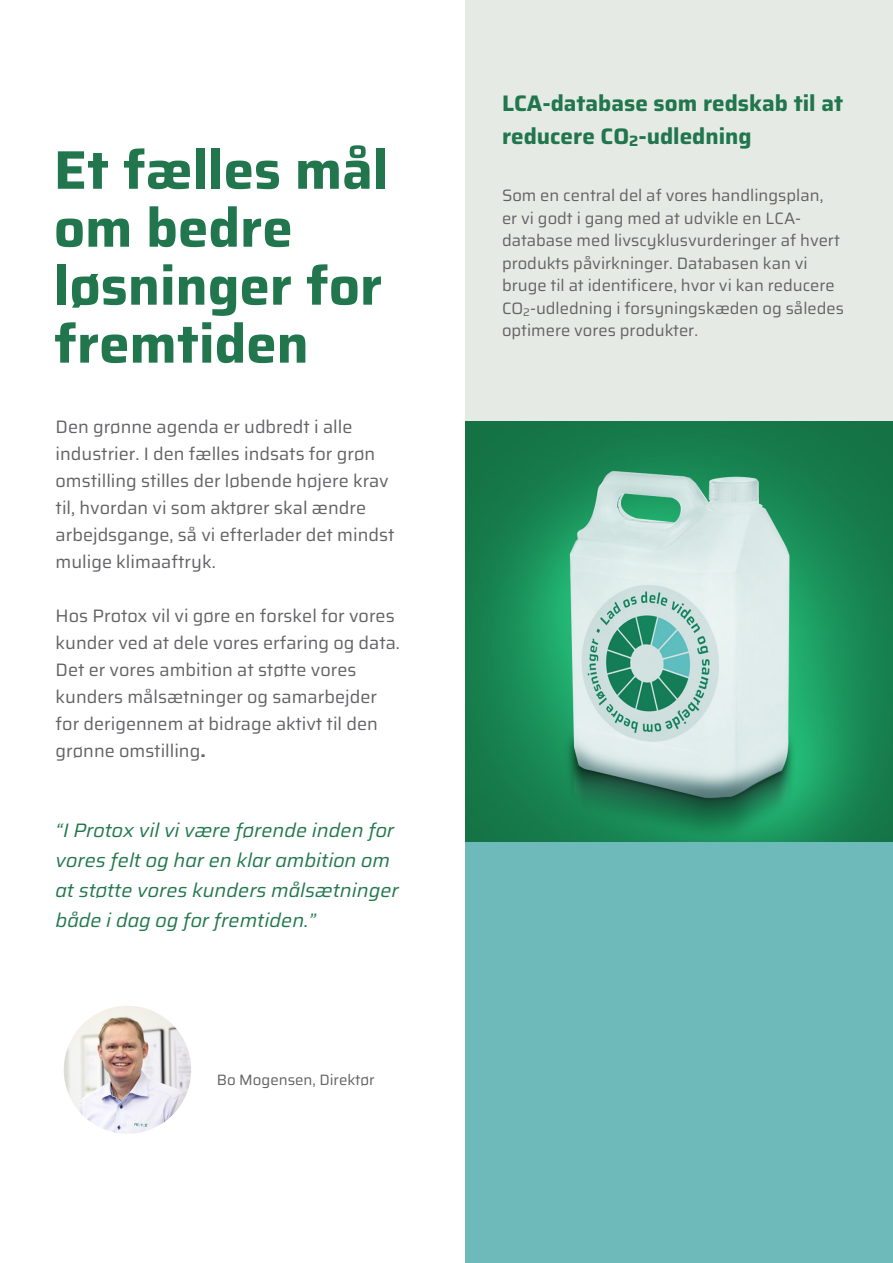
<style>
.page{position:relative;width:893px;height:1263px;background:#fff}
.page>*{position:absolute;margin:0;border:0;box-sizing:border-box;transform-origin:0 0}
.t1{font:100 54.3px/57.9px "Saira";color:#21764d}
.t2{font:100 22.5px/33px "Saira";color:#21764d}
.t3{font:italic 100 19.5px/30px "Saira";color:#21774c}
.t4{font:100 18px/27px "Saira";color:#636366}
.t5{font:100 16.5px/22.5px "Saira";color:#636366}
.t6{font:100 15px "Saira";color:#636366}
.s1{font-size:15px}
</style>
<div class="page">
<div style="left:466px;top:0;width:427px;height:421px;background:#e5ebe4"></div>
<img style="left:466px;top:421px;width:427px;height:421px">
<div style="left:466px;top:842px;width:427px;height:421px;background:#6eb9ba"></div>
<img style="left:64px;top:1006px;width:127px;height:127px">
<p class="t1" style="left:54px;top:139px;width:336px">Et fælles mål om bedre løsninger for fremtiden</p>
<p class="t4" style="left:56px;top:412px;width:340px">Den grønne agenda er udbredt i alle industrier. I den fælles indsats for grøn omstilling stilles der løbende højere krav til, hvordan vi som aktører skal ændre arbejdsgange, så vi efterlader det mindst mulige klimaaftryk.</p>
<p class="t4" style="left:56px;top:601px;width:346px">Hos Protox vil vi gøre en forskel for vores kunder ved at dele vores erfaring og data.<br>Det er vores ambition at støtte vores kunders målsætninger og samarbejder for derigennem at bidrage aktivt til den grønne omstilling.</p>
<p class="t3" style="left:56px;top:814px;width:345px">“I Protox vil vi være førende inden for vores felt og har en klar ambition om at støtte vores kunders målsætninger både i dag og for fremtiden.”</p>
<p class="t6" style="left:217px;top:1068px;width:159px">Bo Mogensen, Direktør</p>
<p class="t2" style="left:502px;top:86px;width:343px">LCA-database som redskab til at reducere CO<span class="s1">2</span>-udledning</p>
<p class="t5" style="left:502px;top:184px;width:343px">Som en central del af vores handlingsplan,<br>er vi godt i gang med at udvikle en LCA&shy;database med livscyklusvurderinger af hvert produkts påvirkninger. Databasen kan vi bruge til at identificere, hvor vi kan reducere CO<sub>2</sub>-udledning i forsyningskæden og således optimere vores produkter.</p>
</div>
